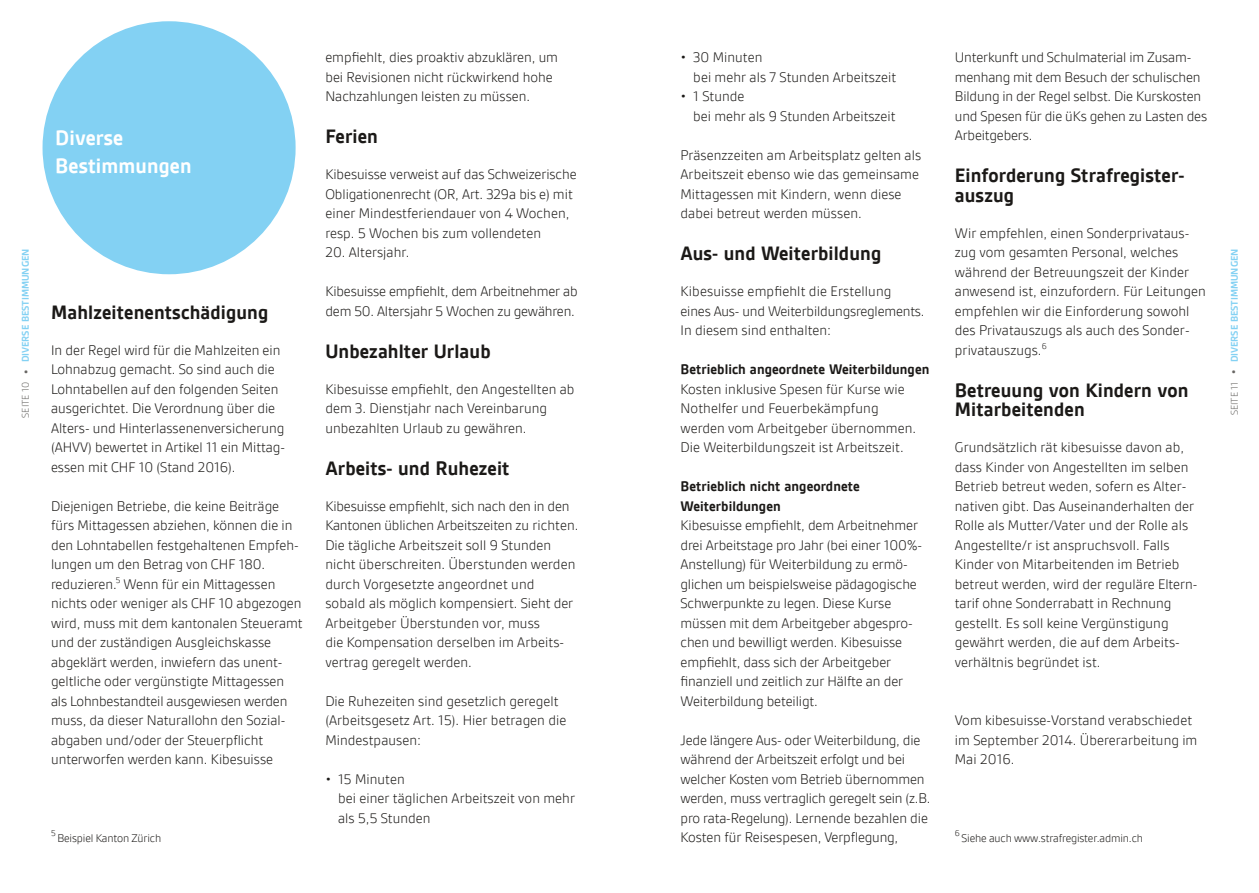
<style>
.page{position:relative;width:1259px;height:893px;background:#fff}
.page>*{position:absolute;margin:0;border:0;box-sizing:border-box;transform-origin:0 0}
.t1{font:700 22.5px/28.5px "Gesta";letter-spacing:.005em;color:#fff}
.t2{font:700 21px/19.5px "Gesta";letter-spacing:.005em;color:#1b1917}
.t3{font:300 15px/19.5px "Gesta";color:#1b1917}
.t4{font:700 15px/19.5px "Gesta";letter-spacing:.005em;color:#1b1917}
.t5{font:300 12px "Gesta";letter-spacing:-.01em;color:#1b1917}
.t6{font:700 12px "Gesta";color:#686663}
.t7{font:700 10.5px "Gesta";color:#83d1f3}
.t8{font:300 10.5px "Gesta";color:#686663}
.t9{font:300 9px "Gesta";color:#1b1917}
.s1{font-weight:700;font-size:12px}
</style>
<div class="page">
<div style="left:43px;top:21px;width:253px;height:253px;background:#83d1f3;border-radius:50%"></div>
<p class="t3" style="left:325px;top:48px;width:234px">empfiehlt, dies proaktiv abzuklären, um bei Revisionen nicht rückwirkend hohe<br>Nachzahlungen leisten zu müssen.</p>
<h2 class="t2" style="left:325px;top:127px;width:54px">Ferien</h2>
<p class="t3" style="left:325px;top:165px;width:253px">Kibesuisse verweist auf das Schweizerische Obligationenrecht (OR, Art. 329a bis e) mit einer Mindestferiendauer von 4 Wochen, resp. 5 Wochen bis zum vollendeten</p>
<p class="t3" style="left:325px;top:243px;width:86px">20. Altersjahr.</p>
<p class="t3" style="left:325px;top:282px;width:254px">Kibesuisse empfiehlt, dem Arbeitnehmer ab dem 50. Altersjahr 5 Wochen zu gewähren.</p>
<h2 class="t2" style="left:325px;top:341px;width:167px">Unbezahlter Urlaub</h2>
<p class="t3" style="left:325px;top:379px;width:251px">Kibesuisse empfiehlt, den Angestellten ab dem 3. Dienstjahr nach Vereinbarung unbezahlten Urlaub zu gewähren.</p>
<h2 class="t2" style="left:325px;top:458px;width:186px">Arbeits- und Ruhezeit</h2>
<p class="t3" style="left:325px;top:496px;width:255px">Kibesuisse empfiehlt, sich nach den in den Kantonen üblichen Arbeitszeiten zu richten.<br>Die tägliche Arbeitszeit soll 9 Stunden nicht überschreiten. Überstunden werden durch Vorgesetzte angeordnet und<br>sobald als möglich kompensiert. Sieht der Arbeitgeber Überstunden vor, muss<br>die Kompensation derselben im Arbeits&shy;vertrag geregelt werden.</p>
<p class="t3" style="left:325px;top:691px;width:242px">Die Ruhezeiten sind gesetzlich geregelt (Arbeitsgesetz Art. 15). Hier betragen die<br>Mindestpausen:</p>
<p class="t3" style="left:338px;top:769px;width:238px;text-indent:-13px">• 15 Minuten<br>bei einer täglichen Arbeitszeit von mehr als 5,5 Stunden</p>
<p class="t3" style="left:955px;top:48px;width:254px">Unterkunft und Schulmaterial im Zusam&shy;menhang mit dem Besuch der schulischen Bildung in der Regel selbst. Die Kurskosten und Spesen für die üKs gehen zu Lasten des Arbeitgebers.</p>
<h2 class="t2" style="left:955px;top:166px;width:231px">Einforderung Strafregister&shy;auszug</h2>
<p class="t3" style="left:955px;top:223px;width:252px">Wir empfehlen, einen Sonderprivataus&shy;zug vom gesamten Personal, welches während der Betreuungszeit der Kinder anwesend ist, einzufordern. Für Leitungen empfehlen wir die Einforderung sowohl des Privatauszugs als auch des Sonder&shy;privatauszugs.<sup>6</sup></p>
<h2 class="t2" style="left:955px;top:380px;width:235px">Betreuung von Kindern von<br>Mitarbeitenden</h2>
<p class="t3" style="left:955px;top:438px;width:244px">Grundsätzlich rät kibesuisse davon ab, dass Kinder von Angestellten im selben Betrieb betreut weden, sofern es Alter&shy;nativen gibt. Das Auseinanderhalten der Rolle als Mutter/Vater und der Rolle als Angestellte/r ist anspruchsvoll. Falls Kinder von Mitarbeitenden im Betrieb betreut werden, wird der reguläre Eltern&shy;tarif ohne Sonderrabatt in Rechnung gestellt. Es soll keine Vergünstigung gewährt werden, die auf dem Arbeits&shy;verhältnis begründet ist.</p>
<p class="t3" style="left:693px;top:48px;width:204px;text-indent:-13px">• 30 Minuten<br>bei mehr als 7 Stunden Arbeitszeit</p>
<p class="t3" style="left:693px;top:87px;width:204px;text-indent:-13px">• 1 Stunde<br>bei mehr als 9 Stunden Arbeitszeit</p>
<p class="t3" style="left:680px;top:145px;width:242px">Präsenzzeiten am Arbeitsplatz gelten als Arbeitszeit ebenso wie das gemeinsame Mittagessen mit Kindern, wenn diese dabei betreut werden müssen.</p>
<h2 class="t2" style="left:680px;top:244px;width:202px">Aus- und Weiterbildung</h2>
<p class="t3" style="left:680px;top:282px;width:246px">Kibesuisse empfiehlt die Erstellung eines Aus- und Weiterbildungsreglements.<br>In diesem sind enthalten:</p>
<p class="t4" style="left:680px;top:360px;width:250px">Betrieblich angeordnete Weiterbildungen</p>
<p class="t3" style="left:680px;top:379px;width:237px">Kosten inklusive Spesen für Kurse wie Nothelfer und Feuerbekämpfung werden vom Arbeitgeber übernommen.<br>Die Weiterbildungszeit ist Arbeitszeit.</p>
<p class="t4" style="left:680px;top:477px;width:181px">Betrieblich nicht angeordnete<br>Weiterbildungen</p>
<p class="t3" style="left:680px;top:516px;width:243px">Kibesuisse empfiehlt, dem Arbeitnehmer drei Arbeitstage pro Jahr (bei einer 100%- Anstellung) für Weiterbildung zu ermö&shy;glichen um beispielsweise pädagogische Schwerpunkte zu legen. Diese Kurse müssen mit dem Arbeitgeber abgespro&shy;chen und bewilligt werden. Kibesuisse empfiehlt, dass sich der Arbeitgeber finanziell und zeitlich zur Hälfte an der Weiterbildung beteiligt.</p>
<p class="t3" style="left:680px;top:730px;width:251px">Jede längere Aus- oder Weiterbildung, die während der Arbeitszeit erfolgt und bei welcher Kosten vom Betrieb übernommen werden, muss vertraglich geregelt sein (z.B. pro rata-Regelung). Lernende bezahlen die Kosten für Reisespesen, Verpflegung,</p>
<h1 class="t1" style="left:55px;top:123px;width:138px">Diverse<br>Bestimmungen</h1>
<p class="t7" style="left:20px;top:362px;width:115px;rotate:-90deg">DIVERSE BESTIMMUNGEN</p>
<p class="t7" style="left:1228px;top:362px;width:115px;rotate:-90deg">DIVERSE BESTIMMUNGEN</p>
<h2 class="t2" style="left:51px;top:302px;width:219px">Mahlzeitenentschädigung</h2>
<p class="t3" style="left:51px;top:340px;width:235px">In der Regel wird für die Mahlzeiten ein Lohnabzug gemacht. So sind auch die Lohntabellen auf den folgenden Seiten ausgerichtet. Die Verordnung über die Alters- und Hinterlassenenversicherung (AHVV) bewertet in Artikel 11 ein Mittag&shy;essen mit CHF 10 (Stand 2016).</p>
<p class="t3" style="left:51px;top:496px;width:253px">Diejenigen Betriebe, die keine Beiträge fürs Mittagessen abziehen, können die in den Lohntabellen festgehaltenen Empfeh&shy;lungen um den Betrag von CHF 180. reduzieren.<sup>5</sup> Wenn für ein Mittagessen nichts oder weniger als CHF 10 abgezogen wird, muss mit dem kantonalen Steueramt und der zuständigen Ausgleichskasse abgeklärt werden, inwiefern das unent&shy;geltliche oder vergünstigte Mittagessen als Lohnbestandteil ausgewiesen werden muss, da dieser Naturallohn den Sozial&shy;abgaben und/oder der Steuerpflicht unterworfen werden kann. Kibesuisse</p>
<p class="t8" style="left:20px;top:418px;width:49px;rotate:-90deg">SEITE 10 <span class="s1">•</span></p>
<p class="t6" style="left:1227px;top:374px;width:6px;rotate:-90deg">•</p>
<p class="t8" style="left:1228px;top:415px;width:35px;rotate:-90deg">SEITE 11</p>
<p class="t3" style="left:955px;top:711px;width:244px">Vom kibesuisse-Vorstand verabschiedet im September 2014. Übererarbeitung im<br>Mai 2016.</p>
<p class="t9" style="left:955px;top:828px;width:6px">6</p>
<p class="t9" style="left:51px;top:828px;width:6px">5</p>
<p class="t5" style="left:961px;top:832px;width:183px">Siehe auch www.strafregister.admin.ch</p>
<p class="t5" style="left:57px;top:832px;width:105px">Beispiel Kanton Zürich</p>
</div>
